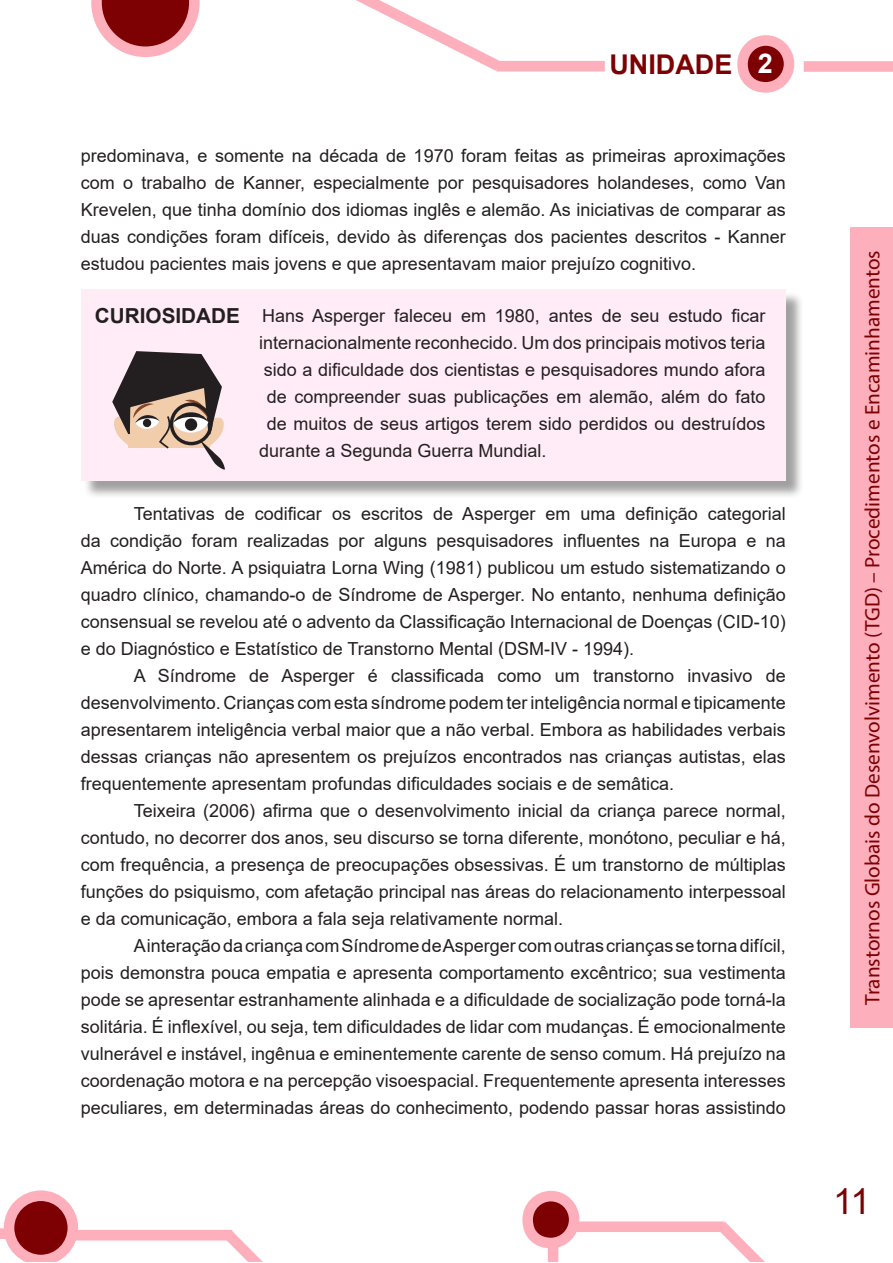
<style>
.page{position:relative;width:893px;height:1263px;background:#fff}
.page>*{position:absolute;margin:0;border:0;box-sizing:border-box;transform-origin:0 0}
.t1{font:36px "Arial";color:#7d0003}
.t2{font:700 27.15px "Arial";color:#7d0003}
.t3{font:21px "Myriad Pro";color:#7d0003}
.t4{font:700 20.7px "Arial";color:#231f20}
.t5{font:18px/27px "Arial";color:#231f20;text-align:justify}
.s1{color:#fff}
</style>
<div class="page">
<div style="left:804px;top:61px;width:89px;height:11px;background:#feafbc"></div>
<svg style="left:356px;top:0;width:156px;height:72px"></svg>
<div style="left:742px;top:40px;width:47px;height:47px;background:#7d0003;border-radius:50%"></div>
<div style="left:737px;top:35px;width:57px;height:58px;border:11px solid #feafbc;border-radius:50%"></div>
<div style="left:496px;top:61px;width:109px;height:10px;background:#feafbc"></div>
<svg style="left:91px;top:0;width:109px;height:57px"></svg>
<div style="left:850px;top:227px;width:43px;height:800px;background:#feafbc"></div>
<svg style="left:0;top:1190px;width:78px;height:72px"></svg>
<div style="left:74px;top:1230px;width:158px;height:10px;background:#feafbc"></div>
<svg style="left:214px;top:1230px;width:49px;height:32px"></svg>
<div style="left:548px;top:1237px;width:10px;height:25px;background:#feafbc"></div>
<div style="left:528px;top:1196px;width:46px;height:47px;background:#7d0003;border-radius:50%"></div>
<div style="left:522px;top:1191px;width:57px;height:57px;border:11px solid #feafbc;border-radius:50%"></div>
<svg style="left:720px;top:1221px;width:45px;height:41px"></svg>
<div style="left:572px;top:1221px;width:151px;height:11px;background:#feafbc"></div>
<div style="left:1px;top:1228px;width:7px;height:11px;background:#feafbc"></div>
<div style="left:83px;top:291px;width:721px;height:208px;background:#231f20;opacity:.75"></div>
<div style="left:81px;top:289px;width:704px;height:191px;background:#ffecf7"></div>
<svg style="left:112px;top:351px;width:113px;height:119px"></svg>
<div style="left:170px;top:402px;width:43px;height:43px;border:3px solid #231f20;border-radius:50%"></div>
<h2 class="t2" style="left:609px;top:45px;width:165px">UNIDADE <span class="s1">2</span></h2>
<p class="t5" style="left:81px;top:142px;width:706px">predominava, e somente na década de 1970 foram feitas as primeiras aproximações com o trabalho de Kanner, especialmente por pesquisadores holandeses, como Van Krevelen, que tinha domínio dos idiomas inglês e alemão. As iniciativas de comparar as duas condições foram difíceis, devido às diferenças dos pacientes descritos - Kanner estudou pacientes mais jovens e que apresentavam maior prejuízo cognitivo.</p>
<p class="t5" style="left:262px;top:303px;width:505px">Hans Asperger faleceu em 1980, antes de seu estudo ficar</p>
<p class="t5" style="left:259px;top:330px;width:508px">internacionalmente reconhecido. Um dos principais motivos teria</p>
<p class="t5" style="left:264px;top:357px;width:503px">sido a dificuldade dos cientistas e pesquisadores mundo afora</p>
<p class="t5" style="left:267px;top:384px;width:500px">de compreender suas publicações em alemão, além do fato</p>
<p class="t5" style="left:267px;top:411px;width:500px">de muitos de seus artigos terem sido perdidos ou destruídos</p>
<p class="t5" style="left:259px;top:438px;width:289px">durante a Segunda Guerra Mundial.</p>
<p class="t4" style="left:95px;top:301px;width:147px">CURIOSIDADE</p>
<p class="t5" style="left:81px;top:500px;width:707px;text-indent:53px">Tentativas de codificar os escritos de Asperger em uma definição categorial da condição foram realizadas por alguns pesquisadores influentes na Europa e na América do Norte. A psiquiatra Lorna Wing (1981) publicou um estudo sistematizando o quadro clínico, chamando-o de Síndrome de Asperger. No entanto, nenhuma definição consensual se revelou até o advento da Classificação Internacional de Doenças (CID-10) e do Diagnóstico e Estatístico de Transtorno Mental (DSM-IV - 1994).</p>
<p class="t5" style="left:81px;top:662px;width:707px;text-indent:53px">A Síndrome de Asperger é classificada como um transtorno invasivo de desenvolvimento. Crianças com esta síndrome podem ter inteligência normal e tipicamente apresentarem inteligência verbal maior que a não verbal. Embora as habilidades verbais dessas crianças não apresentem os prejuízos encontrados nas crianças autistas, elas frequentemente apresentam profundas dificuldades sociais e de semâtica.</p>
<p class="t5" style="left:81px;top:797px;width:706px;text-indent:53px">Teixeira (2006) afirma que o desenvolvimento inicial da criança parece normal, contudo, no decorrer dos anos, seu discurso se torna diferente, monótono, peculiar e há, com frequência, a presença de preocupações obsessivas. É um transtorno de múltiplas funções do psiquismo, com afetação principal nas áreas do relacionamento interpessoal e da comunicação, embora a fala seja relativamente normal.</p>
<p class="t5" style="left:81px;top:932px;width:707px;text-indent:53px">A interação da criança com Síndrome de Asperger com outras crianças se torna difícil, pois demonstra pouca empatia e apresenta comportamento excêntrico; sua vestimenta pode se apresentar estranhamente alinhada e a dificuldade de socialização pode torná-la solitária. É inflexível, ou seja, tem dificuldades de lidar com mudanças. É emocionalmente vulnerável e instável, ingênua e eminentemente carente de senso comum. Há prejuízo na coordenação motora e na percepção visoespacial. Frequentemente apresenta interesses peculiares, em determinadas áreas do conhecimento, podendo passar horas assistindo</p>
<p class="t3" style="left:859px;top:1005px;width:756px;rotate:-90deg">Transtornos Globais do Desenvolvimento (TGD) – Procedimentos e Encaminhamentos</p>
<h1 class="t1" style="left:833px;top:1176px;width:39px">11</h1>
</div>
